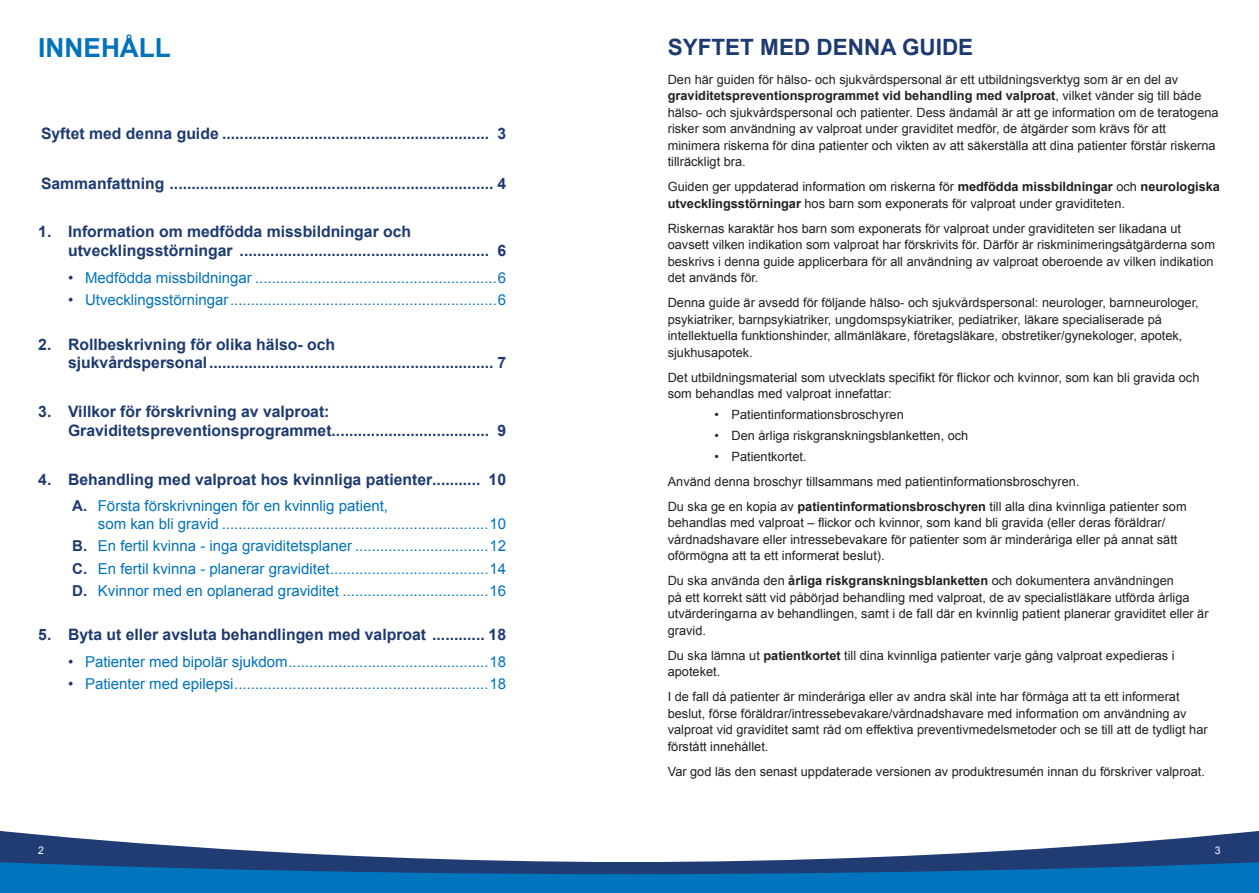
<style>
.page{position:relative;width:1259px;height:893px;background:#fff}
.page>*{position:absolute;margin:0;border:0;box-sizing:border-box;transform-origin:0 0}
.t1{font:700 26.25px "Arial";color:#0073bc}
.t2{font:700 22.5px "Arial";color:#1d3a70}
.t3{font:700 15.75px/18.9px "Arial";color:#1d3a70}
.t4{font:15px/22.2px "Arial";color:#0073bc}
.t5{font:12.75px/16.5px "Arial";color:#231f20}
.t6{font:10.5px "Arial";color:#fff}
.s1{font-weight:700}
.s2{color:#1d3a70}
.s3{font-weight:700;color:#1d3a70}
</style>
<div class="page">
<svg style="left:0;top:830px;width:1259px;height:63px"></svg>
<h1 class="t1" style="left:38px;top:31px;width:134px">INNEHÅLL</h1>
<h2 class="t2" style="left:668px;top:32px;width:307px">SYFTET MED DENNA GUIDE</h2>
<p class="t5" style="left:668px;top:71px;width:552px">Den här guiden för hälso- och sjukvårdspersonal är ett utbildningsverktyg som är en del av <span class="s1">graviditetspreventionsprogrammet vid behandling med valproat</span>, vilket vänder sig till både hälso- och sjukvårdspersonal och patienter. Dess ändamål är att ge information om de teratogena risker som användning av valproat under graviditet medför, de åtgärder som krävs för att minimera riskerna för dina patienter och vikten av att säkerställa att dina patienter förstår riskerna tillräckligt bra.</p>
<p class="t5" style="left:668px;top:179px;width:553px">Guiden ger uppdaterad information om riskerna för <span class="s1">medfödda missbildningar</span> och <span class="s1">neurologiska utvecklingsstörningar</span> hos barn som exponerats för valproat under graviditeten.</p>
<p class="t5" style="left:668px;top:220px;width:549px">Riskernas karaktär hos barn som exponerats för valproat under graviditeten ser likadana ut oavsett vilken indikation som valproat har förskrivits för. Därför är riskminimeringsåtgärderna som beskrivs i denna guide applicerbara för all användning av valproat oberoende av vilken indikation det används för.</p>
<p class="t5" style="left:668px;top:295px;width:532px">Denna guide är avsedd för följande hälso- och sjukvårdspersonal: neurologer, barnneurologer, psykiatriker, barnpsykiatriker, ungdomspsykiatriker, pediatriker, läkare specialiserade på intellektuella funktionshinder, allmänläkare, företagsläkare, obstretiker/gynekologer, apotek, sjukhusapotek.</p>
<p class="t5" style="left:668px;top:369px;width:533px">Det utbildningsmaterial som utvecklats specifikt för flickor och kvinnor, som kan bli gravida och som behandlas med valproat innefattar:</p>
<p class="t5" style="left:714px;top:407px;width:191px">• Patientinformationsbroschyren</p>
<p class="t5" style="left:714px;top:427px;width:255px">• Den årliga riskgranskningsblanketten, och</p>
<p class="t5" style="left:668px;top:444px;width:520px;line-height:25px;text-indent:47px">• Patientkortet.<br>Använd denna broschyr tillsammans med patientinformationsbroschyren.<br>Du ska ge en kopia av <span class="s1">patientinformationsbroschyren</span> till alla dina kvinnliga patienter som</p>
<p class="t5" style="left:668px;top:515px;width:511px">behandlas med valproat – flickor och kvinnor, som kand bli gravida (eller deras föräldrar/ vårdnadshavare eller intressebevakare för patienter som är minderåriga eller på annat sätt oförmögna att ta ett informerat beslut).</p>
<p class="t5" style="left:668px;top:573px;width:542px">Du ska använda den <span class="s1">årliga riskgranskningsblanketten</span> och dokumentera användningen<br>på ett korrekt sätt vid påbörjad behandling med valproat, de av specialistläkare utförda årliga utvärderingarna av behandlingen, samt i de fall där en kvinnlig patient planerar graviditet eller är gravid.</p>
<p class="t5" style="left:668px;top:647px;width:508px">Du ska lämna ut <span class="s1">patientkortet</span> till dina kvinnliga patienter varje gång valproat expedieras i apoteket.</p>
<p class="t5" style="left:668px;top:689px;width:541px">I de fall då patienter är minderåriga eller av andra skäl inte har förmåga att ta ett informerat beslut, förse föräldrar/intressebevakare/vårdnadshavare med information om användning av valproat vid graviditet samt råd om effektiva preventivmedelsmetoder och se till att de tydligt har förstått innehållet.</p>
<p class="t5" style="left:668px;top:763px;width:538px">Var god läs den senast uppdaterade versionen av produktresumén innan du förskriver valproat.</p>
<p class="t3" style="left:41px;top:125px;width:466px">Syftet med denna guide ............................................................. 3</p>
<p class="t3" style="left:41px;top:174px;width:466px">Sammanfattning .......................................................................... 4</p>
<p class="t3" style="left:68px;top:223px;width:439px;text-indent:-30px">1. Information om medfödda missbildningar och utvecklingsstörningar ......................................................... 6</p>
<p class="t4" style="left:68px;top:267px;width:439px"><span class="s2">•</span> Medfödda missbildningar ..........................................................6</p>
<p class="t4" style="left:68px;top:289px;width:439px"><span class="s2">•</span> Utvecklingsstörningar................................................................6</p>
<p class="t3" style="left:68px;top:335px;width:439px;text-indent:-30px">2. Rollbeskrivning för olika hälso- och sjukvårdspersonal................................................................. 7</p>
<p class="t3" style="left:68px;top:403px;width:439px;text-indent:-30px">3. Villkor för förskrivning av valproat:<br>Graviditetspreventionsprogrammet.................................... 9</p>
<p class="t3" style="left:38px;top:470px;width:469px">4. Behandling med valproat hos kvinnliga patienter........... 10</p>
<p class="t4" style="left:98px;top:497px;width:410px;line-height:18px;text-indent:-26px"><span class="s3">A.</span> Första förskrivningen för en kvinnlig patient,<br>som kan bli gravid ................................................................10</p>
<p class="t4" style="left:72px;top:535px;width:435px;text-align:justify"><span class="s3">B.</span> En fertil kvinna - inga graviditetsplaner ................................12<br><span class="s3">C.</span> En fertil kvinna - planerar graviditet......................................14<br><span class="s3">D.</span> Kvinnor med en oplanerad graviditet ...................................16</p>
<p class="t3" style="left:38px;top:626px;width:469px">5. Byta ut eller avsluta behandlingen med valproat ............ 18</p>
<p class="t4" style="left:68px;top:651px;width:439px"><span class="s2">•</span> Patienter med bipolär sjukdom................................................18</p>
<p class="t4" style="left:68px;top:673px;width:439px"><span class="s2">•</span> Patienter med epilepsi.............................................................18</p>
<p class="t6" style="left:38px;top:844px;width:7px">2</p>
<p class="t6" style="left:1214px;top:844px;width:7px">3</p>
</div>
